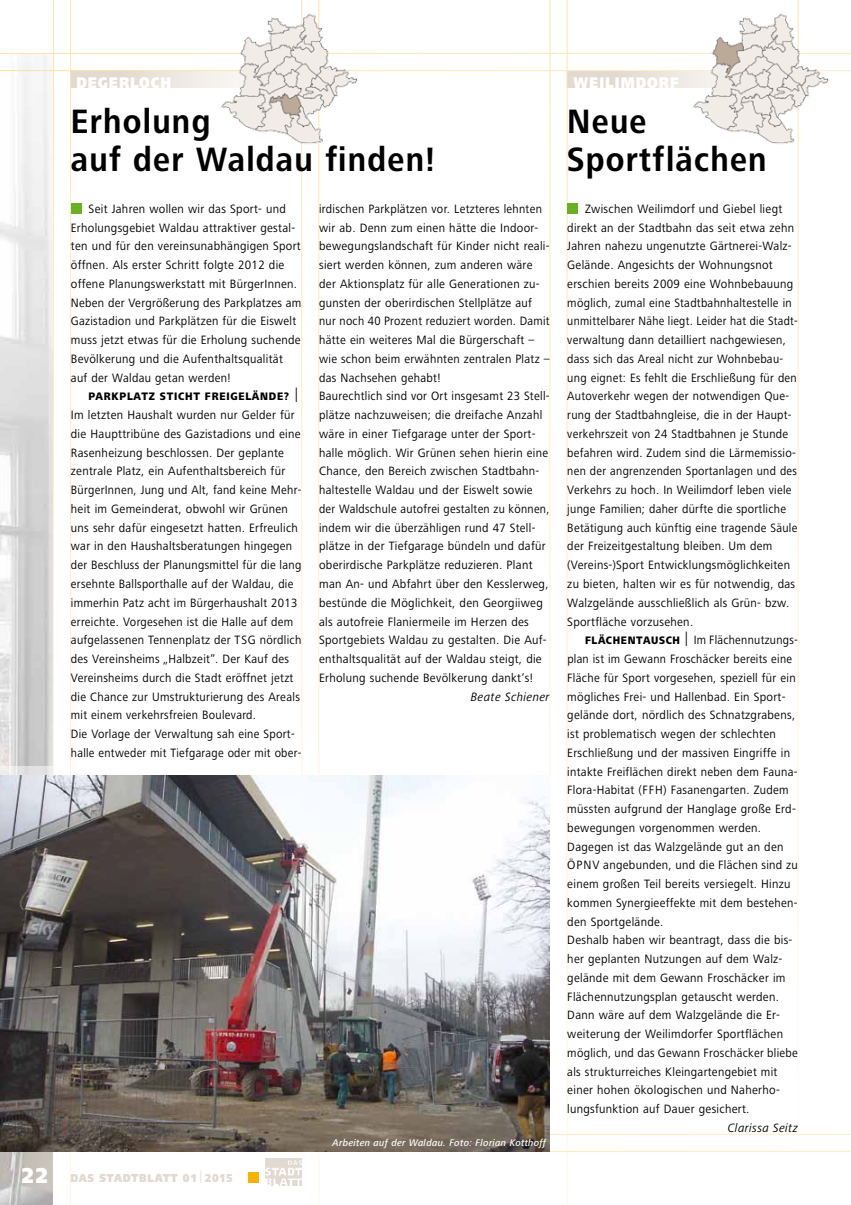
<style>
.page{position:relative;width:851px;height:1205px;background:#fff}
.page>*{position:absolute;margin:0;border:0;box-sizing:border-box;transform-origin:0 0}
.t1{font:700 35px/37.5px "Frutiger Next LT";letter-spacing:.04em;color:#000;scale:.9 1}
.t2{font:900 16px "Frutiger Next LT";letter-spacing:.07em;color:#fff;scale:.85 1}
.t3{font:12.5px/18.8px "Frutiger Next LT";letter-spacing:.025em;color:#000;scale:.95 1}
.t4{font:12.5px/18.8px "Frutiger Next LT";letter-spacing:.025em;color:#000;scale:.93 1}
.t5{font:12.5px/18.8px "Frutiger Next LT";letter-spacing:.025em;color:#000;scale:.92 1}
.t6{font:italic 12.5px "Frutiger Next LT";letter-spacing:.03em;color:#000;scale:.95 1}
.t7{font:900 11.88px "Frutiger Next LT";letter-spacing:.075em;color:#e2d9d0;scale:.85 1}
.t8{font:800 11.25px "Frutiger Next LT";letter-spacing:.075em;color:#000;scale:.9 1}
.t9{font:italic 500 10px "Frutiger Next LT";letter-spacing:.03em;color:#fff;scale:.95 1}
.s1{font-weight:400;font-size:20px}
.s2{font-size:22.5px;color:#fff}
.s3{font-weight:400;font-size:17.5px}
.s4{font-weight:800;font-size:11.25px}
.s5{font-size:20px}
</style>
<div class="page">
<img style="left:0;top:54px;width:53px;height:1151px">
<svg style="left:0;top:766px;width:53px;height:9px"></svg>
<svg style="left:71px;top:71px;width:149px;height:17px;background:#e9e1da"></svg>
<svg style="left:567px;top:71px;width:125px;height:17px;background:#e7dfd7"></svg>
<hr style="left:0;top:70px;width:850px;height:1px;background:#fff">
<hr style="left:0;top:1151px;width:850px;height:1px;background:#fff">
<img style="left:0;top:775px;width:549px;height:376px">
<img style="left:220px;top:13px;width:138px;height:131px">
<img style="left:692px;top:13px;width:137px;height:131px">
<div style="left:71px;top:203px;width:10px;height:11px;background:#6ab023"></div>
<div style="left:567px;top:203px;width:11px;height:11px;background:#6ab023"></div>
<div style="left:248px;top:1172px;width:11px;height:10px;background:#f9b200"></div>
<img style="left:266px;top:1159px;width:35px;height:26px">
<p class="t2" style="left:76px;top:74px;width:113px">DEGERLOCH</p>
<h1 class="t1" style="left:71px;top:103px;width:405px">Erholung<br>auf der Waldau finden!</h1>
<p class="t3" style="left:71px;top:199px;width:244px;text-indent:18px">Seit Jahren wollen wir das Sport- und Erholungsgebiet Waldau attraktiver gestal&shy;ten und für den vereinsunabhängigen Sport öffnen. Als erster Schritt folgte 2012 die offene Planungswerkstatt mit BürgerInnen.<br>Neben der Vergrößerung des Parkplatzes am Gazistadion und Parkplätzen für die Eiswelt muss jetzt etwas für die Erholung suchende Bevölkerung und die Aufenthaltsqualität auf der Waldau getan werden!</p>
<p class="t8" style="left:89px;top:390px;width:234px">PARKPLATZ STICHT FREIGELÄNDE? <span class="s1">l</span></p>
<p class="t3" style="left:71px;top:406px;width:244px">Im letzten Haushalt wurden nur Gelder für die Haupttribüne des Gazistadions und eine Rasenheizung beschlossen. Der geplante zentrale Platz, ein Aufenthaltsbereich für BürgerInnen, Jung und Alt, fand keine Mehr&shy;heit im Gemeinderat, obwohl wir Grünen uns sehr dafür eingesetzt hatten. Erfreulich war in den Haushaltsberatungen hingegen der Beschluss der Planungsmittel für die lang ersehnte Ballsporthalle auf der Waldau, die immerhin Patz acht im Bürgerhaushalt 2013 erreichte. Vorgesehen ist die Halle auf dem aufgelassenen Tennenplatz der TSG nördlich des Vereinsheims „Halbzeit“. Der Kauf des Vereinsheims durch die Stadt eröffnet jetzt die Chance zur Umstrukturierung des Areals mit einem verkehrsfreien Boulevard.<br>Die Vorlage der Verwaltung sah eine Sport&shy;halle entweder mit Tiefgarage oder mit ober-</p>
<p class="t4" style="left:319px;top:199px;width:249px">irdischen Parkplätzen vor. Letzteres lehnten wir ab. Denn zum einen hätte die Indoor&shy;bewegungslandschaft für Kinder nicht reali&shy;siert werden können, zum anderen wäre der Aktionsplatz für alle Generationen zu&shy;gunsten der oberirdischen Stellplätze auf nur noch 40 Prozent reduziert worden. Damit hätte ein weiteres Mal die Bürgerschaft – wie schon beim erwähnten zentralen Platz – das Nachsehen gehabt!<br>Baurechtlich sind vor Ort insgesamt 23 Stell&shy;plätze nachzuweisen; die dreifache Anzahl wäre in einer Tiefgarage unter der Sport&shy;halle möglich. Wir Grünen sehen hierin eine Chance, den Bereich zwischen Stadtbahn&shy;haltestelle Waldau und der Eiswelt sowie der Waldschule autofrei gestalten zu können, indem wir die überzähligen rund 47 Stell&shy;plätze in der Tiefgarage bündeln und dafür oberirdische Parkplätze reduzieren. Plant man An- und Abfahrt über den Kesslerweg, bestünde die Möglichkeit, den Georgiiweg als autofreie Flaniermeile im Herzen des Sportgebiets Waldau zu gestalten. Die Auf&shy;enthaltsqualität auf der Waldau steigt, die Erholung suchende Bevölkerung dankt‘s!</p>
<p class="t6" style="left:471px;top:689px;width:84px">Beate Schiener</p>
<p class="t7" style="left:21px;top:1171px;width:68px"><span class="s2">22</span> DAS</p>
<p class="t7" style="left:99px;top:1171px;width:11px">STADT</p>
<p class="t7" style="left:139px;top:1171px;width:20px">BLATT</p>
<p class="t7" style="left:183px;top:1171px;width:60px">01 <span class="s3">l</span> 2015</p>
<p class="t9" style="left:332px;top:1137px;width:226px">Arbeiten auf der Waldau. Foto: Florian Kotthoff</p>
<p class="t2" style="left:573px;top:74px;width:126px">WEILIMDORF</p>
<h1 class="t1" style="left:567px;top:103px;width:223px">Neue<br>Sportflächen</h1>
<p class="t3" style="left:567px;top:199px;width:244px;text-indent:18px">Zwischen Weilimdorf und Giebel liegt direkt an der Stadtbahn das seit etwa zehn Jahren nahezu ungenutzte Gärtnerei-Walz-Gelände. Angesichts der Wohnungsnot erschien bereits 2009 eine Wohnbebauung möglich, zumal eine Stadtbahnhaltestelle in unmittelbarer Nähe liegt. Leider hat die Stadt&shy;verwaltung dann detailliert nachgewiesen, dass sich das Areal nicht zur Wohnbebau&shy;ung eignet: Es fehlt die Erschließung für den Autoverkehr wegen der notwendigen Que&shy;rung der Stadtbahngleise, die in der Haupt&shy;verkehrszeit von 24 Stadtbahnen je Stunde befahren wird. Zudem sind die Lärmemissio&shy;nen der angrenzenden Sportanlagen und des Verkehrs zu hoch. In Weilimdorf leben viele junge Familien; daher dürfte die sportliche Betätigung auch künftig eine tragende Säule der Freizeitgestaltung bleiben. Um dem (Vereins-)Sport Entwicklungsmöglichkeiten zu bieten, halten wir es für notwendig, das Walzgelände ausschließlich als Grün- bzw.<br>Sportfläche vorzusehen.</p>
<p class="t5" style="left:567px;top:631px;width:252px;text-indent:18px"><span class="s4">FLÄCHENTAUSCH</span> <span class="s5">l</span> Im Flächennutzungs&shy;plan ist im Gewann Froschäcker bereits eine Fläche für Sport vorgesehen, speziell für ein mögliches Frei- und Hallenbad. Ein Sport&shy;gelände dort, nördlich des Schnatzgrabens, ist problematisch wegen der schlechten Erschließung und der massiven Eingriffe in intakte Freiflächen direkt neben dem Fauna-Flora-Habitat (FFH) Fasanengarten. Zudem müssten aufgrund der Hanglage große Erd&shy;bewegungen vorgenommen werden.<br>Dagegen ist das Walzgelände gut an den ÖPNV angebunden, und die Flächen sind zu einem großen Teil bereits versiegelt. Hinzu kommen Synergieeffekte mit dem bestehen&shy;den Sportgelände.<br>Deshalb haben wir beantragt, dass die bis&shy;her geplanten Nutzungen auf dem Walz&shy;gelände mit dem Gewann Froschäcker im Flächennutzungsplan getauscht werden.<br>Dann wäre auf dem Walzgelände die Er&shy;weiterung der Weilimdorfer Sportflächen möglich, und das Gewann Froschäcker bliebe als strukturreiches Kleingartengebiet mit einer hohen ökologischen und Naherho&shy;lungsfunktion auf Dauer gesichert.</p>
<p class="t6" style="left:727px;top:1121px;width:75px">Clarissa Seitz</p>
</div>
